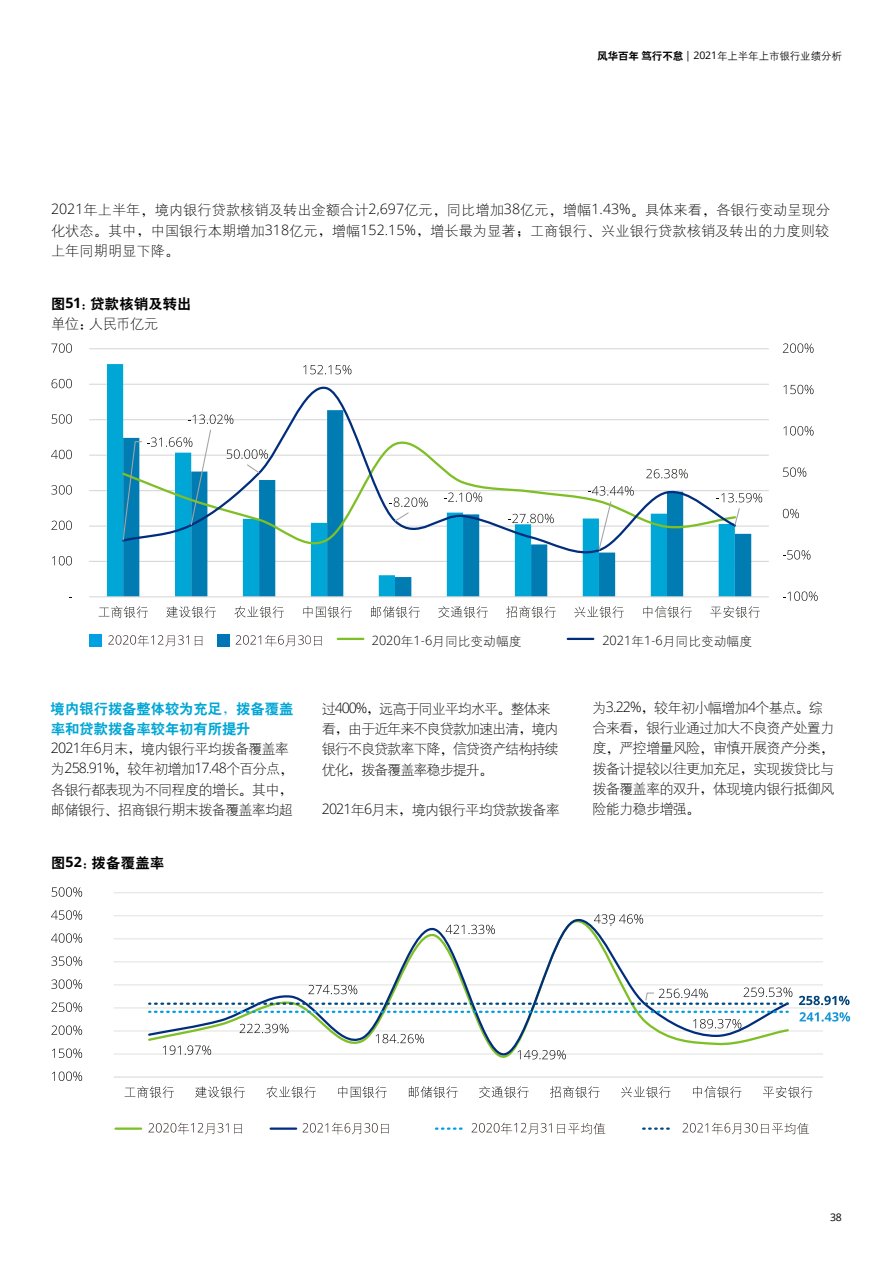
<style>
.page{position:relative;width:893px;height:1263px;background:#fff}
.page>*{position:absolute;margin:0;border:0;box-sizing:border-box;transform-origin:0 0}
.t1{font:14.25px/20.2px "H Yg 1 gj";letter-spacing:-.06em;color:#000}
.t2{font:14.25px/20.2px "H Yg 1 gj";letter-spacing:-.08em;color:#000}
.t3{font:14.25px/20.2px "H Yb 2 gj";color:#00a6d5}
.t4{font:300 14.25px "Open Sans";letter-spacing:-.06em;color:#000}
.t5{font:14.25px "H Yb 2 gj";letter-spacing:.015em;color:#000}
.t6{font:12.75px "H Yg 1 gj";color:#000}
.t7{font:10.5px "H Yg 2 gj";letter-spacing:-.01em;color:#000}
.t8{font:10.5px "Open Sans";color:#000}
.s1{font-family:"H Yb 2 gj"}
.s2{font-family:"Open Sans"}
.s3{font-family:"Open Sans";font-weight:300}
.s4{font-family:"H Ya 6 gj"}
.s5{font-family:"Open Sans";font-weight:700}
.s6{font-family:"H Yg 1 gj";font-weight:400}
.s7{font-family:"H Ya 6 gj";font-weight:400}
</style>
<div class="page">
<svg style="left:799px;top:1012px;width:51px;height:9px"></svg>
<svg style="left:799px;top:996px;width:50px;height:9px"></svg>
<hr style="left:114px;top:1053px;width:709px;height:1px;background:#e2e5e2">
<hr style="left:114px;top:1030px;width:709px;height:1px;background:#e2e5e2">
<hr style="left:114px;top:1007px;width:709px;height:1px;background:#e2e5e2">
<hr style="left:114px;top:984px;width:709px;height:1px;background:#e2e5e2">
<hr style="left:114px;top:961px;width:709px;height:1px;background:#e2e5e2">
<hr style="left:114px;top:938px;width:709px;height:1px;background:#e2e5e2">
<hr style="left:114px;top:915px;width:709px;height:1px;background:#e2e5e2">
<hr style="left:114px;top:892px;width:709px;height:1px;background:#e2e5e2">
<hr style="left:114px;top:1076px;width:709px;height:1px;background:#d8d8d8">
<svg style="left:147px;top:918px;width:644px;height:138px"></svg>
<svg style="left:149px;top:1011px;width:639px;height:2px"></svg>
<svg style="left:163px;top:1045px;width:48px;height:10px"></svg>
<svg style="left:240px;top:1024px;width:48px;height:9px"></svg>
<svg style="left:376px;top:1034px;width:48px;height:9px"></svg>
<svg style="left:446px;top:925px;width:49px;height:9px"></svg>
<svg style="left:518px;top:1050px;width:48px;height:9px"></svg>
<svg style="left:594px;top:914px;width:49px;height:12px"></svg>
<svg style="left:693px;top:1019px;width:48px;height:9px"></svg>
<svg style="left:149px;top:985px;width:643px;height:20px"></svg>
<svg style="left:52px;top:1071px;width:30px;height:10px"></svg>
<svg style="left:52px;top:1048px;width:30px;height:10px"></svg>
<svg style="left:51px;top:1025px;width:31px;height:10px"></svg>
<svg style="left:51px;top:1002px;width:31px;height:10px"></svg>
<svg style="left:51px;top:979px;width:31px;height:10px"></svg>
<svg style="left:51px;top:956px;width:31px;height:10px"></svg>
<svg style="left:51px;top:933px;width:31px;height:10px"></svg>
<svg style="left:51px;top:910px;width:31px;height:10px"></svg>
<svg style="left:52px;top:887px;width:30px;height:10px"></svg>
<svg style="left:125px;top:1086px;width:49px;height:12px"></svg>
<svg style="left:195px;top:1086px;width:50px;height:12px"></svg>
<svg style="left:266px;top:1086px;width:50px;height:12px"></svg>
<svg style="left:338px;top:1086px;width:49px;height:12px"></svg>
<svg style="left:409px;top:1086px;width:49px;height:12px"></svg>
<svg style="left:479px;top:1086px;width:50px;height:12px"></svg>
<svg style="left:550px;top:1086px;width:50px;height:12px"></svg>
<svg style="left:621px;top:1086px;width:49px;height:12px"></svg>
<svg style="left:693px;top:1086px;width:48px;height:12px"></svg>
<svg style="left:763px;top:1086px;width:49px;height:12px"></svg>
<svg style="left:303px;top:1122px;width:86px;height:12px"></svg>
<svg style="left:148px;top:1122px;width:94px;height:12px"></svg>
<svg style="left:682px;top:1122px;width:127px;height:12px"></svg>
<svg style="left:472px;top:1122px;width:133px;height:12px"></svg>
<hr style="left:116px;top:1127px;width:25px;height:3px;background:#7fbf26">
<hr style="left:271px;top:1127px;width:25px;height:3px;background:#002d7c">
<svg style="left:436px;top:1127px;width:25px;height:3px"></svg>
<svg style="left:643px;top:1127px;width:26px;height:3px"></svg>
<div style="left:90px;top:634px;width:12px;height:12px;background:#00a0e2"></div>
<svg style="left:108px;top:635px;width:81px;height:11px"></svg>
<svg style="left:195px;top:636px;width:7px;height:10px"></svg>
<div style="left:217px;top:634px;width:13px;height:12px;background:#0075b5"></div>
<svg style="left:236px;top:635px;width:86px;height:11px"></svg>
<hr style="left:338px;top:638px;width:25px;height:2px;background:#7fbf26">
<hr style="left:568px;top:638px;width:25px;height:2px;background:#002d7c">
<hr style="left:89px;top:561px;width:680px;height:1px;background:#d7d7d9">
<hr style="left:89px;top:525px;width:680px;height:2px;background:#d7d7d9">
<hr style="left:89px;top:490px;width:680px;height:1px;background:#d7d7d9">
<hr style="left:89px;top:455px;width:680px;height:1px;background:#d7d7d9">
<hr style="left:89px;top:419px;width:680px;height:1px;background:#d7d7d9">
<hr style="left:89px;top:384px;width:680px;height:1px;background:#d7d7d9">
<hr style="left:89px;top:348px;width:680px;height:1px;background:#d7d7d9">
<svg style="left:107px;top:364px;width:245px;height:232px;fill:#00a6d5"></svg>
<svg style="left:123px;top:454px;width:628px;height:142px"></svg>
<hr style="left:89px;top:596px;width:680px;height:1px;background:#d7d7d9">
<svg style="left:121px;top:380px;width:617px;height:178px"></svg>
<svg style="left:122px;top:428px;width:619px;height:123px"></svg>
<svg style="left:147px;top:437px;width:45px;height:10px"></svg>
<svg style="left:188px;top:414px;width:45px;height:10px"></svg>
<svg style="left:227px;top:449px;width:41px;height:10px"></svg>
<svg style="left:303px;top:365px;width:48px;height:9px"></svg>
<svg style="left:389px;top:497px;width:39px;height:10px"></svg>
<svg style="left:444px;top:492px;width:38px;height:10px"></svg>
<svg style="left:508px;top:514px;width:46px;height:9px"></svg>
<svg style="left:588px;top:486px;width:46px;height:10px"></svg>
<svg style="left:646px;top:469px;width:42px;height:9px"></svg>
<svg style="left:716px;top:493px;width:46px;height:9px"></svg>
<svg style="left:783px;top:591px;width:35px;height:10px"></svg>
<svg style="left:783px;top:550px;width:27px;height:9px"></svg>
<svg style="left:783px;top:509px;width:16px;height:9px"></svg>
<svg style="left:783px;top:467px;width:23px;height:10px"></svg>
<svg style="left:783px;top:426px;width:30px;height:9px"></svg>
<svg style="left:783px;top:385px;width:30px;height:9px"></svg>
<svg style="left:783px;top:343px;width:30px;height:10px"></svg>
<svg style="left:52px;top:556px;width:20px;height:9px"></svg>
<svg style="left:51px;top:521px;width:21px;height:9px"></svg>
<svg style="left:51px;top:485px;width:21px;height:10px"></svg>
<svg style="left:51px;top:450px;width:21px;height:9px"></svg>
<svg style="left:52px;top:414px;width:20px;height:10px"></svg>
<svg style="left:52px;top:379px;width:20px;height:9px"></svg>
<svg style="left:51px;top:343px;width:21px;height:10px"></svg>
<svg style="left:99px;top:606px;width:49px;height:12px"></svg>
<svg style="left:166px;top:606px;width:50px;height:12px"></svg>
<svg style="left:234px;top:606px;width:50px;height:12px"></svg>
<svg style="left:303px;top:606px;width:49px;height:12px"></svg>
<svg style="left:371px;top:606px;width:49px;height:12px"></svg>
<svg style="left:438px;top:606px;width:50px;height:12px"></svg>
<svg style="left:506px;top:606px;width:50px;height:12px"></svg>
<svg style="left:574px;top:606px;width:50px;height:12px"></svg>
<svg style="left:643px;top:606px;width:49px;height:12px"></svg>
<svg style="left:710px;top:606px;width:50px;height:12px"></svg>
<p class="t7" style="left:597px;top:51px;width:246px"><span class="s1">风华百年笃行不怠</span> <span class="s2">| 2021</span>年上半年上市银行业绩分析</p>
<p class="t1" style="left:51px;top:200px;width:781px;text-align:justify"><span class="s3">2021</span>年上半年<span class="s4">，</span>境内银行贷款核销及转出金额合计<span class="s3">2,697</span>亿元<span class="s4">，</span>同比增加<span class="s3">38</span>亿元<span class="s4">，</span>增幅<span class="s3">1.43%</span><span class="s4">。</span>具体来看<span class="s4">，</span>各银行变动呈现分化状态<span class="s4">。</span>其中<span class="s4">，</span>中国银行本期增加<span class="s3">318</span>亿元<span class="s4">，</span>增幅<span class="s3">152.15%</span><span class="s4">，</span>增长最为显著<span class="s4">；</span>工商银行<span class="s4">、</span>兴业银行贷款核销及转出的力度则较上年同期明显下降<span class="s4">。</span></p>
<p class="t5" style="left:51px;top:296px;width:142px">图<span class="s5">51</span><span class="s4">：</span>贷款核销及转出</p>
<p class="t1" style="left:51px;top:314px;width:109px">单位<span class="s4">：</span>人民币亿元</p>
<p class="t3" style="left:51px;top:698px;width:244px">境内银行拨备整体较为充足<span class="s4">，</span>拨备覆盖率和贷款拨备率较年初有所提升</p>
<p class="t1" style="left:51px;top:739px;width:240px"><span class="s3">2021</span>年<span class="s3">6</span>月末<span class="s4">，</span>境内银行平均拨备覆盖率</p>
<p class="t4" style="left:51px;top:758px;width:244px"><span class="s6">为</span>258.91%<span class="s7">，</span><span class="s6">较年初增加</span>17.48<span class="s6">个百分点</span><span class="s7">，</span></p>
<p class="t1" style="left:51px;top:779px;width:243px">各银行都表现为不同程度的增长<span class="s4">。</span>其中<span class="s4">，</span>邮储银行<span class="s4">、</span>招商银行期末拨备覆盖率均超</p>
<p class="t5" style="left:51px;top:855px;width:115px">图<span class="s5">52</span><span class="s4">：</span>拨备覆盖率</p>
<p class="t6" style="left:372px;top:634px;width:151px"><span class="s3">2020</span>年<span class="s3">1-6</span>月同比变动幅度</p>
<p class="t6" style="left:602px;top:634px;width:151px"><span class="s3">2021</span>年<span class="s3">1-6</span>月同比变动幅度</p>
<p class="t2" style="left:322px;top:698px;width:239px">过<span class="s3">400%</span><span class="s4">，</span>远高于同业平均水平<span class="s4">。</span>整体来看<span class="s4">，</span>由于近年来不良贷款加速出清<span class="s4">，</span>境内银行不良贷款率下降<span class="s4">，</span>信贷资产结构持续优化<span class="s4">，</span>拨备覆盖率稳步提升<span class="s4">。</span></p>
<p class="t1" style="left:322px;top:800px;width:240px"><span class="s3">2021</span>年<span class="s3">6</span>月末<span class="s4">，</span>境内银行平均贷款拨备率</p>
<p class="t1" style="left:592px;top:697px;width:243px">为<span class="s3">3.22%</span><span class="s4">，</span>较年初小幅增加<span class="s3">4</span>个基点<span class="s4">。</span>综合来看<span class="s4">，</span>银行业通过加大不良资产处置力度<span class="s4">，</span>严控增量风险<span class="s4">，</span>审慎开展资产分类<span class="s4">，</span>拨备计提较以往更加充足<span class="s4">，</span>实现拨贷比与拨备覆盖率的双升<span class="s4">，</span>体现境内银行抵御风险能力稳步增强<span class="s4">。</span></p>
<p class="t8" style="left:830px;top:1210px;width:13px">38</p>
</div>
